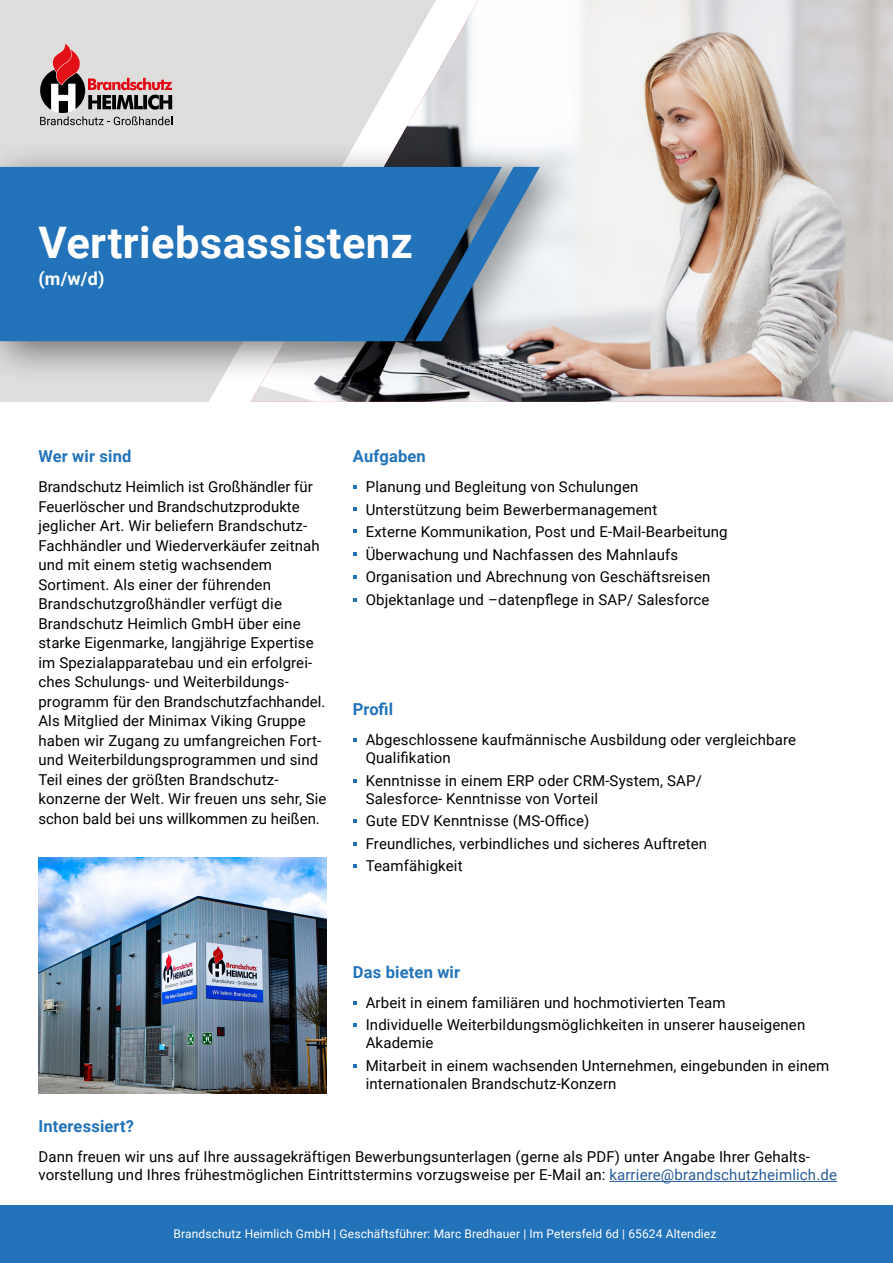
<style>
.page{position:relative;width:893px;height:1263px;background:#fff}
.page>*{position:absolute;margin:0;border:0;box-sizing:border-box;transform-origin:0 0}
.t1{font:700 43.5px "Roboto";letter-spacing:.01em;color:#fff}
.t2{font:700 18px "Roboto";color:#fff}
.t3{font:700 16.5px "Roboto";letter-spacing:.01em;color:#2273b9}
.t4{font:15px/19.5px "Roboto";letter-spacing:.01em;color:#000}
.t5{font:12px "Roboto";letter-spacing:.01em;color:#fff}
.s1{color:#275b9b}
</style>
<div class="page">
<div style="left:0;top:1205px;width:893px;height:58px;background:#2273b9"></div>
<img style="left:436px;top:0;width:457px;height:402px">
<hr style="left:609px;top:1181px;width:228px;height:1px;background:#275b9b">
<svg style="left:353px;top:485px;width:4px;height:4px"></svg>
<svg style="left:353px;top:507px;width:4px;height:3px"></svg>
<svg style="left:353px;top:552px;width:4px;height:4px"></svg>
<svg style="left:353px;top:575px;width:4px;height:4px"></svg>
<svg style="left:353px;top:1001px;width:4px;height:4px"></svg>
<svg style="left:353px;top:1023px;width:4px;height:4px"></svg>
<svg style="left:353px;top:1064px;width:4px;height:3px"></svg>
<img style="left:38px;top:857px;width:288px;height:236px">
<svg style="left:353px;top:738px;width:4px;height:3px"></svg>
<svg style="left:353px;top:819px;width:4px;height:4px"></svg>
<svg style="left:353px;top:842px;width:4px;height:3px"></svg>
<svg style="left:353px;top:864px;width:4px;height:4px"></svg>
<svg style="left:353px;top:779px;width:4px;height:3px"></svg>
<svg style="left:0;top:0;width:436px;height:402px;background:#dadada"></svg>
<div style="left:0;top:142px;width:540px;height:242px;background:#000;opacity:.5"></div>
<div style="left:0;top:167px;width:395px;height:174px;background:#2273b9"></div>
<div style="left:395px;top:143px;width:183px;height:240px;background:#000;opacity:.5"></div>
<svg style="left:415px;top:167px;width:125px;height:174px;background:#5e8ab0"></svg>
<svg style="left:40px;top:43px;width:132px;height:82px;background:#b69fa0"></svg>
<svg style="left:353px;top:598px;width:4px;height:3px"></svg>
<svg style="left:353px;top:529px;width:4px;height:4px"></svg>
<p class="t1" style="left:38px;top:212px;width:376px">Vertriebsassistenz</p>
<p class="t2" style="left:38px;top:266px;width:68px">(m/w/d)</p>
<p class="t3" style="left:38px;top:445px;width:95px">Wer wir sind</p>
<p class="t4" style="left:38px;top:476px;width:283px">Brandschutz Heimlich ist Großhändler für Feuerlöscher und Brandschutzprodukte jeglicher Art. Wir beliefern Brandschutz-Fachhändler und Wiederverkäufer zeitnah und mit einem stetig wachsendem</p>
<p class="t4" style="left:38px;top:574px;width:234px">Sortiment. Als einer der führenden</p>
<p class="t4" style="left:38px;top:593px;width:277px">Brandschutzgroßhändler verfügt die Brandschutz Heimlich GmbH über eine starke Eigenmarke, langjährige Expertise im Spezialapparatebau und ein erfolgrei&shy;ches Schulungs- und Weiterbildungs-</p>
<p class="t4" style="left:38px;top:691px;width:288px">programm für den Brandschutzfachhandel.<br>Als Mitglied der Minimax Viking Gruppe haben wir Zugang zu umfangreichen Fort&shy;und Weiterbildungsprogrammen und sind Teil eines der größten Brandschutz-</p>
<p class="t4" style="left:38px;top:788px;width:290px">konzerne der Welt. Wir freuen uns sehr, Sie schon bald bei uns willkommen zu heißen.</p>
<p class="t3" style="left:353px;top:445px;width:74px">Aufgaben</p>
<p class="t4" style="left:366px;top:476px;width:274px">Planung und Begleitung von Schulungen</p>
<p class="t4" style="left:366px;top:499px;width:293px">Unterstützung beim Bewerbermanagement</p>
<p class="t4" style="left:366px;top:521px;width:363px">Externe Kommunikation, Post und E-Mail-Bearbeitung</p>
<p class="t4" style="left:366px;top:544px;width:314px">Überwachung und Nachfassen des Mahnlaufs</p>
<p class="t4" style="left:366px;top:566px;width:346px">Organisation und Abrechnung von Geschäftsreisen</p>
<p class="t4" style="left:366px;top:589px;width:345px">Objektanlage und –datenpflege in SAP/ Salesforce</p>
<p class="t3" style="left:353px;top:698px;width:42px">Profil</p>
<p class="t4" style="left:366px;top:730px;width:432px">Abgeschlossene kaufmännische Ausbildung oder vergleichbare</p>
<p class="t4" style="left:366px;top:748px;width:87px">Qualifikation</p>
<p class="t4" style="left:366px;top:770px;width:338px">Kenntnisse in einem ERP oder CRM-System, SAP/</p>
<p class="t4" style="left:366px;top:788px;width:234px">Salesforce- Kenntnisse von Vorteil</p>
<p class="t4" style="left:366px;top:811px;width:225px">Gute EDV Kenntnisse (MS-Office)</p>
<p class="t4" style="left:366px;top:833px;width:343px">Freundliches, verbindliches und sicheres Auftreten</p>
<p class="t4" style="left:366px;top:856px;width:98px">Teamfähigkeit</p>
<p class="t3" style="left:353px;top:960px;width:109px">Das bieten wir</p>
<p class="t4" style="left:366px;top:992px;width:362px">Arbeit in einem familiären und hochmotivierten Team</p>
<p class="t4" style="left:366px;top:1015px;width:441px">Individuelle Weiterbildungsmöglichkeiten in unserer hauseigenen</p>
<p class="t4" style="left:366px;top:1033px;width:69px">Akademie</p>
<p class="t4" style="left:366px;top:1056px;width:465px;line-height:18px">Mitarbeit in einem wachsenden Unternehmen, eingebunden in einem internationalen Brandschutz-Konzern</p>
<p class="t3" style="left:38px;top:1115px;width:97px">Interessiert?</p>
<p class="t4" style="left:38px;top:1147px;width:773px">Dann freuen wir uns auf Ihre aussagekräftigen Bewerbungsunterlagen (gerne als PDF) unter Angabe Ihrer Gehalts-</p>
<p class="t4" style="left:38px;top:1165px;width:800px">vorstellung und Ihres frühestmöglichen Eintrittstermins vorzugsweise per E-Mail an: <span class="s1">karriere@brandschutzheimlich.de</span></p>
<p class="t5" style="left:174px;top:1225px;width:544px">Brandschutz Heimlich GmbH | Geschäftsführer: Marc Bredhauer | Im Petersfeld 6d | 65624 Altendiez</p>
</div>
